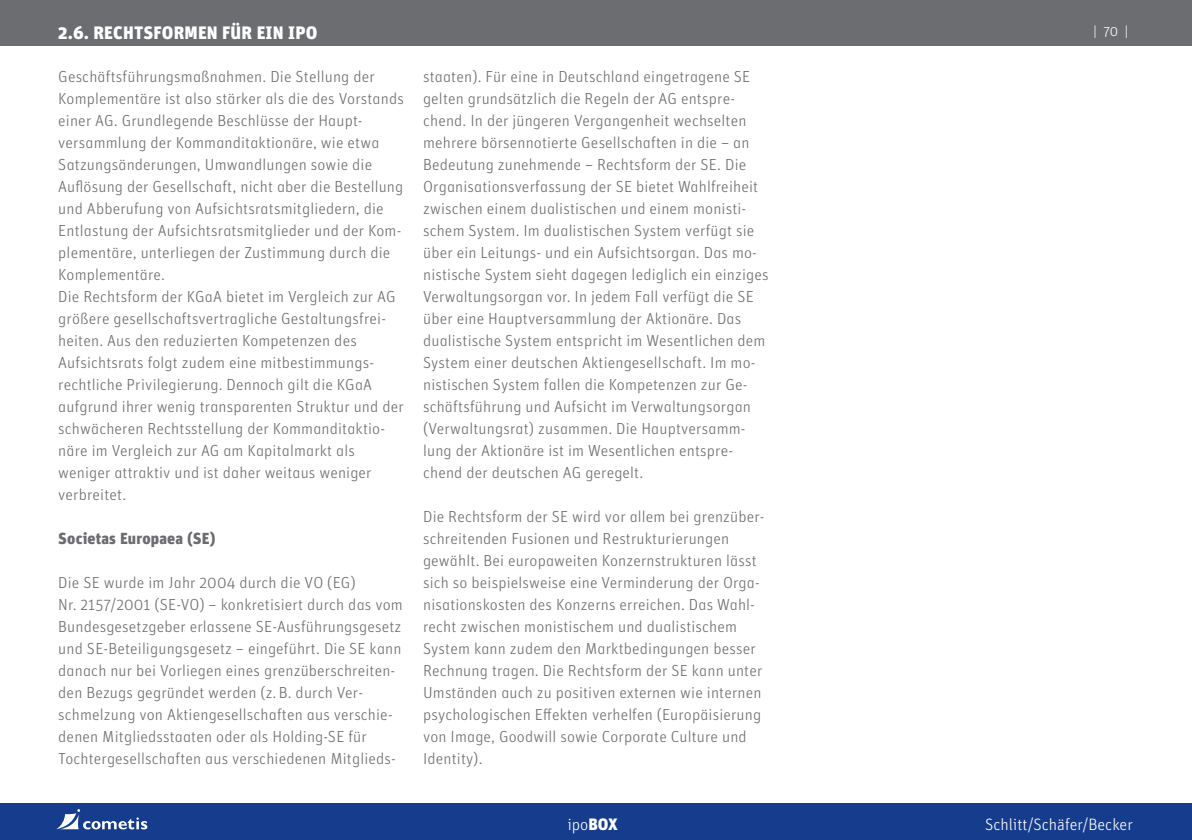
<style>
.page{position:relative;width:1192px;height:840px;background:#fff}
.page>*{position:absolute;margin:0;border:0;box-sizing:border-box;transform-origin:0 0}
.t1{font:900 18px "Unit";color:#fff}
.t2{font:300 16.4px "Unit";color:#fff}
.t3{font:16px/22px "Unit Light Alternate";letter-spacing:.01em;color:#6c6d70}
.t4{font:900 16px "Unit";color:#6c6d70}
.t5{font:300 14px "Unit";color:#fff}
.s1{font-weight:900}
</style>
<div class="page">
<div style="left:0;top:0;width:1192px;height:46px;background:#6c6d70"></div>
<div style="left:0;top:802px;width:1192px;height:37px;background:#153c8d"></div>
<svg style="left:56px;top:809px;width:91px;height:20px"></svg>
<p class="t1" style="left:58px;top:21px;width:46px">2.6. RECHTSF</p>
<p class="t1" style="left:162px;top:21px;width:71px">ORMen FÜR</p>
<p class="t1" style="left:257px;top:21px;width:10px">EIN</p>
<p class="t1" style="left:288px;top:21px;width:31px">IP O</p>
<p class="t3" style="left:58px;top:65px;width:347px">Geschäftsführungsmaßnahmen. Die Stellung der Komplementäre ist also stärker als die des Vorstands einer AG. Grundlegende Beschlüsse der Haupt&shy;versammlung der Kommanditaktionäre, wie etwa Satzungsänderungen, Umwandlungen sowie die Auflösung der Gesellschaft, nicht aber die Bestellung und Abberufung von Aufsichtsratsmitgliedern, die Entlastung der Aufsichtsratsmitglieder und der Kom&shy;plementäre, unterliegen der Zustimmung durch die Komplementäre.<br>Die Rechtsform der KGaA bietet im Vergleich zur AG größere gesellschaftsvertragliche Gestaltungsfrei&shy;heiten. Aus den reduzierten Kompetenzen des Aufsichtsrats folgt zudem eine mitbestimmungs&shy;rechtliche Privilegierung. Dennoch gilt die KGaA aufgrund ihrer wenig transparenten Struktur und der schwächeren Rechtsstellung der Kommanditaktio&shy;näre im Vergleich zur AG am Kapitalmarkt als weniger attraktiv und ist daher weitaus weniger verbreitet.</p>
<p class="t4" style="left:58px;top:528px;width:159px">Societas Europaea (SE)</p>
<p class="t3" style="left:58px;top:571px;width:346px">Die SE wurde im Jahr 2004 durch die VO (EG)<br>Nr. 2157/2001 (SE-VO) – konkretisiert durch das vom Bundesgesetzgeber erlassene SE-Ausführungsgesetz und SE-Beteiligungsgesetz – eingeführt. Die SE kann danach nur bei Vorliegen eines grenzüberschreiten&shy;den Bezugs gegründet werden (z. B. durch Ver&shy;schmelzung von Aktiengesellschaften aus verschie&shy;denen Mitgliedsstaaten oder als Holding-SE für Tochtergesellschaften aus verschiedenen Mitglieds-</p>
<p class="t3" style="left:423px;top:65px;width:347px">staaten). Für eine in Deutschland eingetragene SE gelten grundsätzlich die Regeln der AG entspre&shy;chend. In der jüngeren Vergangenheit wechselten mehrere börsennotierte Gesellschaften in die – an Bedeutung zunehmende – Rechtsform der SE. Die Organisationsverfassung der SE bietet Wahlfreiheit zwischen einem dualistischen und einem monisti&shy;schem System. Im dualistischen System verfügt sie über ein Leitungs- und ein Aufsichtsorgan. Das mo&shy;nistische System sieht dagegen lediglich ein einziges Verwaltungsorgan vor. In jedem Fall verfügt die SE über eine Hauptversammlung der Aktionäre. Das dualistische System entspricht im Wesentlichen dem System einer deutschen Aktiengesellschaft. Im mo&shy;nistischen System fallen die Kompetenzen zur Ge&shy;schäftsführung und Aufsicht im Verwaltungsorgan (Verwaltungsrat) zusammen. Die Hauptversamm&shy;lung der Aktionäre ist im Wesentlichen entspre&shy;chend der deutschen AG geregelt.</p>
<p class="t3" style="left:423px;top:505px;width:343px">Die Rechtsform der SE wird vor allem bei grenzüber&shy;schreitenden Fusionen und Restrukturierungen gewählt. Bei europaweiten Konzernstrukturen lässt sich so beispielsweise eine Verminderung der Orga&shy;nisationskosten des Konzerns erreichen. Das Wahl&shy;recht zwischen monistischem und dualistischem System kann zudem den Marktbedingungen besser Rechnung tragen. Die Rechtsform der SE kann unter Umständen auch zu positiven externen wie internen psychologischen Effekten verhelfen (Europäisierung von Image, Goodwill sowie Corporate Culture und Identity).</p>
<p class="t2" style="left:567px;top:814px;width:52px">ipo<span class="s1">BOX</span></p>
<p class="t5" style="left:1093px;top:23px;width:36px">| 70 |</p>
<p class="t2" style="left:985px;top:814px;width:149px">Schlitt/Schäfer/Becker</p>
</div>
